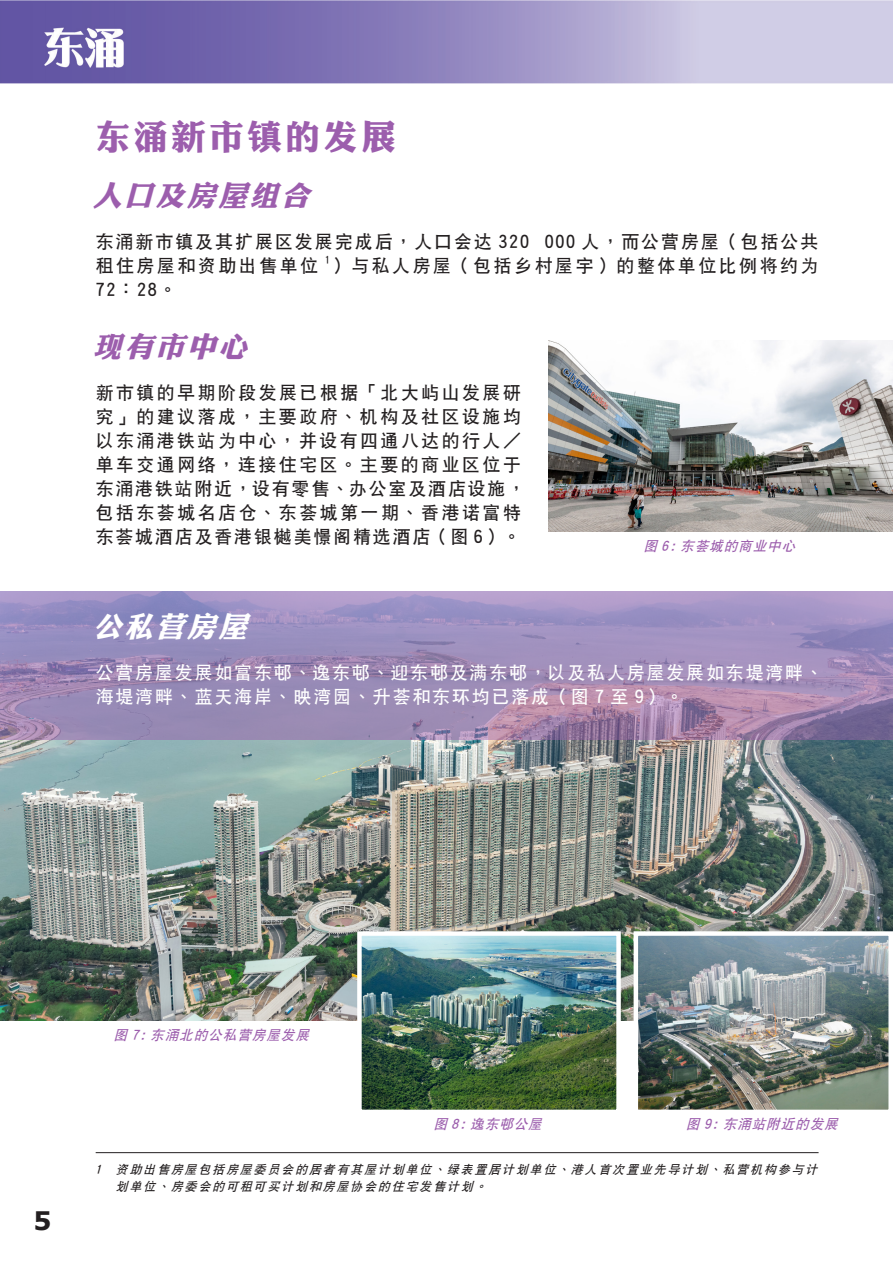
<style>
.page{position:relative;width:893px;height:1263px;background:#fff}
.page>*{position:absolute;margin:0;border:0;box-sizing:border-box;transform-origin:0 0}
.Title_sc{font:34.5px "DF Li Jin Hei W8 GB5";letter-spacing:.1em;color:#9c5ead}
.Sub_Title_sc{font:italic 28.5px "DF Li Jin Hei W8 GB5";color:#9c5ead}
.Sub_Title_sc-2{font:italic 28.5px "DF Li Jin Hei W8 GB5";color:#fff}
.t1{font:700 25.5px "Verdana";color:#231f20}
.text_sc{font:18px/24px "DF Hei W7 GB5";letter-spacing:.135em;color:#231f20}
.text_sc-2{font:18px/24px "DF Hei W7 GB5";letter-spacing:.1em;color:#fff}
.text_sc-3{font:18px/24px "DF Hei W7 GB5";letter-spacing:.105em;color:#231f20}
.cap_sc{font:italic 13.5px "DF Hei W7 GB5";color:#9c5ead}
.note_sc{font:italic 12px/16.5px "DF Hei W7 GB5";color:#231f20}
.text_sc-4{font:10.5px "DF Hei W7 GB5";color:#231f20}
</style>
<div class="page">
<img style="left:0;top:0;width:893px;height:84px">
<img style="left:0;top:740px;width:893px;height:280px">
<svg style="left:0;top:591px;width:893px;height:149px;background:#9e8cb8"></svg>
<img style="left:549px;top:340px;width:344px;height:191px">
<hr style="left:96px;top:1152px;width:723px;height:1px;background:#231f20">
<img style="left:639px;top:936px;width:249px;height:173px">
<div style="left:634px;top:931px;width:259px;height:183px;border:4px solid #fff"></div>
<img style="left:362px;top:936px;width:254px;height:173px">
<div style="left:357px;top:931px;width:264px;height:183px;border:4px solid #fff"></div>
<p class="Title_sc" style="left:96px;top:119px;width:302px">東涌新市鎮的發展</p>
<p class="Sub_Title_sc" style="left:93px;top:181px;width:226px">人口及房屋組合</p>
<p class="text_sc-3" style="left:96px;top:230px;width:724px">東涌新市鎮及其擴展區發展完成後，人口會達 320 000 人，而公營房屋（包括公共租住房屋和資助出售單位</p>
<p class="text_sc-4" style="left:325px;top:254px;width:7px">1</p>
<p class="text_sc" style="left:331px;top:254px;width:489px">）與私人房屋（包括鄉村屋宇）的整體單位比例將約為</p>
<p class="text_sc" style="left:96px;top:278px;width:82px">72：28。</p>
<p class="Sub_Title_sc" style="left:93px;top:332px;width:163px">現有市中心</p>
<p class="text_sc" style="left:96px;top:380px;width:431px">新市鎮的早期階段發展已根據「北大嶼山發展研究」的建議落成，主要政府、機構及社區設施均以東涌港鐵站為中心，並設有四通八達的行人／單車交通網絡，連接住宅區。主要的商業區位於東涌港鐵站附近，設有零售、辦公室及酒店設施，包括東薈城名店倉、東薈城第一期、香港諾富特東薈城酒店及香港銀樾美憬閣精選酒店（圖 6）。</p>
<p class="cap_sc" style="left:644px;top:539px;width:157px">圖 6: 東薈城的商業中心</p>
<p class="Sub_Title_sc-2" style="left:93px;top:612px;width:163px">公私營房屋</p>
<p class="text_sc-2" style="left:96px;top:661px;width:729px">公營房屋發展如富東邨、逸東邨、迎東邨及滿東邨，以及私人房屋發展如東堤灣畔、海堤灣畔、藍天海岸、映灣園、昇薈和東環均已落成（圖 7 至 9）。</p>
<h3 class="t1" style="left:33px;top:1202px;width:20px">5</h3>
<p class="cap_sc" style="left:114px;top:1028px;width:201px">圖 7: 東涌北的公私營房屋發展</p>
<p class="cap_sc" style="left:434px;top:1118px;width:113px">圖 8: 逸東邨公屋</p>
<p class="cap_sc" style="left:686px;top:1118px;width:157px">圖 9: 東涌站附近的發展</p>
<p class="note_sc" style="left:116px;top:1161px;width:706px;text-indent:-21px">1 資助出售房屋包括房屋委員會的居者有其屋計劃單位、綠表置居計劃單位、港人首次置業先導計劃、私營機構參與計劃單位、房委會的可租可買計劃和房屋協會的住宅發售計劃。</p>
</div>
